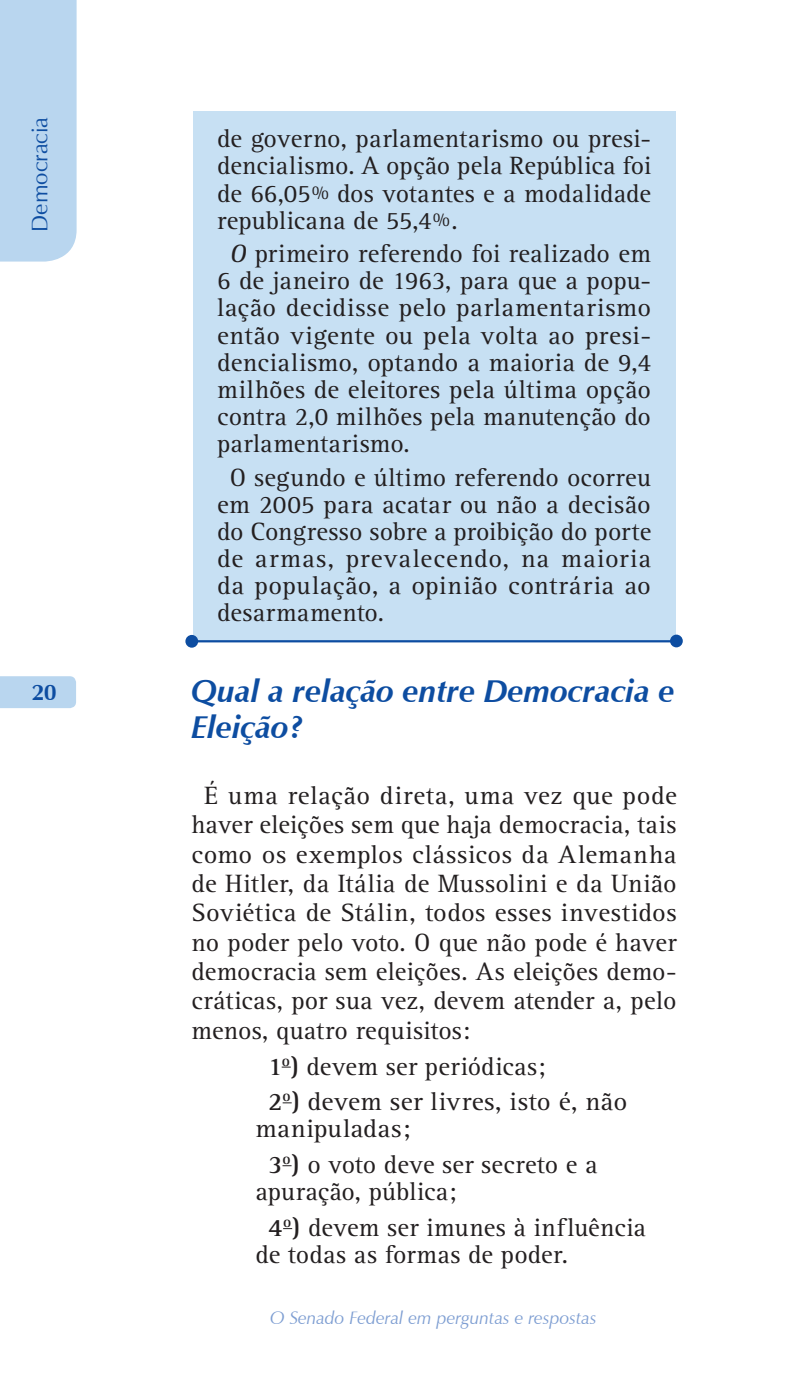
<style>
.page{position:relative;width:798px;height:1378px;background:#fff}
.page>*{position:absolute;margin:0;border:0;box-sizing:border-box;transform-origin:0 0}
.t1{font:italic 700 31.5px/36.2px "Zapf Humanist 601 BT";color:#0d4da1}
.t2{font:25.88px/27.2px "Rotis Serif";letter-spacing:.005em;color:#231f20;text-align:justify}
.t3{font:25.88px/35.8px "Rotis Serif";letter-spacing:.005em;color:#231f20;scale:1.04 1}
.t4{font:22.5px "Zapf Humanist 601 BT";color:#0d4da1}
.t5{font:700 22.5px "Zapf Humanist 601 BT";color:#0d4da1}
.t6{font:italic 18px "Zapf Humanist 601 BT";color:#7e9ed2}
.s1{font-size:20.25px}
.s2{font-style:italic}
.s3{font-weight:700}
</style>
<div class="page">
<div style="left:0;top:0;width:77px;height:261px;background:#b9d6ef"></div>
<div style="left:0;top:676px;width:76px;height:32px;background:#b9d6ef"></div>
<div style="left:192px;top:112px;width:483px;height:529px;background:#c7e0f3"></div>
<hr style="left:191px;top:640px;width:485px;height:2px;background:#0d4da1">
<div style="left:185px;top:635px;width:13px;height:13px;background:#0d4da1;border-radius:50%"></div>
<svg style="left:669px;top:634px;width:13px;height:13px"></svg>
<p class="t4" style="left:26px;top:232px;width:116px;rotate:-90deg">Democracia</p>
<p class="t5" style="left:32px;top:678px;width:26px">20</p>
<p class="t2" style="left:217px;top:126px;width:435px">de governo, parlamentarismo ou presi&shy;dencialismo. A opção pela República foi de 66,05<span class="s1">%</span> dos votantes e a modalidade republicana de 55,4<span class="s1">%</span>.</p>
<p class="t2" style="left:217px;top:241px;width:435px;text-indent:13px"><span class="s2">O</span> primeiro referendo foi realizado em 6 de janeiro de 1963, para que a popu&shy;lação decidisse pelo parlamentarismo então vigente ou pela volta ao presi&shy;dencialismo, optando a maioria de 9,4 milhões de eleitores pela última opção contra 2,0 milhões pela manutenção do parlamentarismo.</p>
<p class="t2" style="left:217px;top:464px;width:435px;text-indent:13px">O segundo e último referendo ocorreu em 2005 para acatar ou não a decisão do Congresso sobre a proibição do porte de armas, prevalecendo, na maioria da população, a opinião contrária ao desarmamento.</p>
<p class="t1" style="left:191px;top:673px;width:484px">Qual a relação entre Democracia e<br>Eleição?</p>
<p class="t2" style="left:191px;top:781px;width:486px;line-height:29.5px;text-indent:13px">É uma relação direta, uma vez que pode haver eleições sem que haja democracia, tais como os exemplos clássicos da Alemanha de Hitler, da Itália de Mussolini e da União Soviética de Stálin, todos esses investidos no poder pelo voto. O que não pode é haver democracia sem eleições. As eleições demo&shy;cráticas, por sua vez, devem atender a, pelo menos, quatro requisitos:</p>
<p class="t2" style="left:268px;top:1049px;width:360px;line-height:35.8px"><span class="s3">1</span><sup>o</sup><span class="s3">)</span> devem ser periódicas;<br><span class="s3">2</span><sup>o</sup><span class="s3">)</span> devem ser livres, isto é, não</p>
<p class="t3" style="left:268px;top:1111px;width:318px;text-indent:-13px">manipuladas;<br><span class="s3">3</span><sup>o</sup><span class="s3">)</span> o voto deve ser secreto e a</p>
<p class="t2" style="left:268px;top:1174px;width:379px;line-height:35.8px;text-indent:-13px">apuração, pública;<br><span class="s3">4</span><sup>o</sup><span class="s3">)</span> devem ser imunes à influência</p>
<p class="t2" style="left:255px;top:1241px;width:314px">de todas as formas de poder.</p>
<p class="t6" style="left:270px;top:1306px;width:328px">O Senado Federal em perguntas e respostas</p>
</div>
